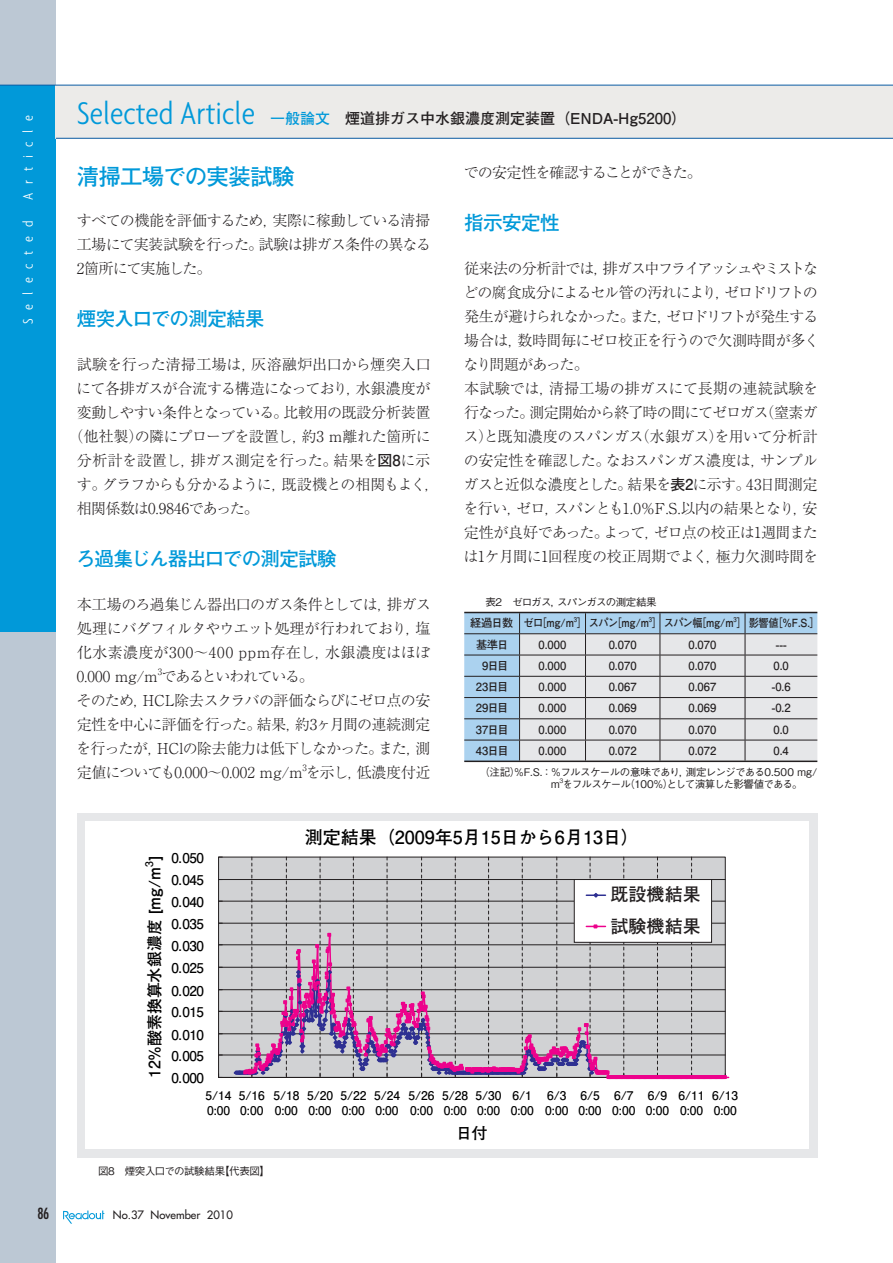
<style>
.page{position:relative;width:893px;height:1263px;background:#fff}
.page>*{position:absolute;margin:0;border:0;box-sizing:border-box;transform-origin:0 0}
.t1{font:300 condensed 33.9px "Agenda";color:#0199d9}
.t2{font:22.5px "Futo Go B101 Pro Bold 90 pv RKSJ H";letter-spacing:-.035em;color:#0199d9}
.t3{font:19.5px "Futo Go B101 Pro Bold 90 pv RKSJ H";letter-spacing:-.035em;color:#0199d9}
.t4{font:18px "Futo Go B101 Pro Bold 90 pv RKSJ H";color:#000}
.t5{font:18px/31.2px "Futo Go B101 Pro Bold 90 pv RKSJ H";color:#231f20}
.t6{font:15.75px "Futo Go B101 Pro Bold 90 pv RKSJ H";color:#000}
.t7{font:15px/24px "Ryumin Pro Light 90 pv RKSJ H";letter-spacing:-.04em;color:#231f20;text-align:justify}
.t8{font:15px "Futo Go B101 Pro Bold 90 pv RKSJ H";color:#231f20}
.t9{font:15px "Ryumin Pro Light 90 pv RKSJ H";letter-spacing:-.02em;color:#231f20}
.t10{font:15px "Ryumin Pro Light 90 pv RKSJ H";letter-spacing:-.01em;color:#231f20}
.t11{font:15px "Ryumin Pro Light 90 pv RKSJ H";letter-spacing:-.06em;color:#231f20}
.t12{font:300 condensed 15px "Agenda";letter-spacing:.58em;color:#fff}
.t13{font:condensed 15px "Futura";color:#231f20}
.t14{font:13.5px "Futo Go B101 Pro Bold 90 pv RKSJ H";letter-spacing:-.035em;color:#000}
.t15{font:12px/15px "Futo Go B101 Pro Bold 90 pv RKSJ H";color:#000}
.t16{font:11.25px "Futo Go B101 Pro Bold 90 pv RKSJ H";letter-spacing:.01em;color:#231f20}
.t17{font:11.25px "Futo Go B101 Pro Bold 90 pv RKSJ H";letter-spacing:-.055em;color:#231f20}
.t18{font:11.25px "Futura";color:#231f20}
.t19{font:10.5px/12.3px "Gothic BBB Pro Medium 90 pv RKSJ H";letter-spacing:-.06em;color:#231f20}
.t20{font:10.5px "Futo Go B101 Pro Bold 90 pv RKSJ H";color:#000}
.t21{font:8.7px "Ryumin Pro Light 90 pv RKSJ H";color:#231f20}
.t22{font:6.6px "Futo Go B101 Pro Bold 90 pv RKSJ H";color:#231f20;scale:.9 1}
.t23{font:6.15px "Gothic BBB Pro Medium 90 pv RKSJ H";color:#231f20}
.s1{color:#0199d9}
.s2{font-family:"Futo Go B101 Pro Bold 90 pv RKSJ H"}
</style>
<div class="page">
<div style="left:0;top:0;width:56px;height:1263px;background:#bcc8d4"></div>
<div style="left:0;top:85px;width:56px;height:547px;background:#0199d9"></div>
<svg style="left:63px;top:1211px;width:41px;height:13px"></svg>
<div style="left:56px;top:85px;width:836px;height:53px;background:#ecebe9"></div>
<hr style="left:0;top:85px;width:892px;height:1px;background:#0d5da5">
<hr style="left:56px;top:138px;width:836px;height:1px;background:#0d5da5">
<div style="left:77px;top:813px;width:740px;height:344px;background:#e6e7e9"></div>
<div style="left:86px;top:822px;width:722px;height:327px;background:#fff"></div>
<div style="left:218px;top:857px;width:507px;height:220px;background:#d1d2d4"></div>
<hr style="left:218px;top:1055px;width:507px;height:1px;background:#231f20">
<hr style="left:218px;top:1034px;width:507px;height:1px;background:#231f20">
<hr style="left:218px;top:1011px;width:507px;height:1px;background:#231f20">
<hr style="left:218px;top:989px;width:507px;height:1px;background:#231f20">
<hr style="left:218px;top:967px;width:507px;height:1px;background:#231f20">
<hr style="left:218px;top:945px;width:507px;height:1px;background:#231f20">
<hr style="left:218px;top:923px;width:507px;height:1px;background:#231f20">
<hr style="left:218px;top:901px;width:507px;height:1px;background:#231f20">
<hr style="left:218px;top:879px;width:507px;height:1px;background:#231f20">
<hr style="left:218px;top:1077px;width:507px;height:1px;background:#231f20">
<hr style="left:684px;top:1077px;width:44px;height:1px;background:#ed028c">
<svg style="left:232px;top:821px;width:494px;height:259px"></svg>
<svg style="left:464px;top:613px;width:55px;height:148px;background:#a8ceea"></svg>
<hr style="left:464px;top:612px;width:353px;height:1px;background:#231f20">
<hr style="left:464px;top:761px;width:353px;height:1px;background:#231f20">
<hr style="left:464px;top:633px;width:121px;height:1px;background:#231f20">
<hr style="left:464px;top:655px;width:121px;height:1px;background:#231f20">
<hr style="left:464px;top:676px;width:121px;height:1px;background:#231f20">
<hr style="left:464px;top:697px;width:121px;height:1px;background:#231f20">
<hr style="left:464px;top:719px;width:121px;height:1px;background:#231f20">
<hr style="left:464px;top:740px;width:121px;height:1px;background:#231f20">
<svg style="left:519px;top:613px;width:298px;height:148px;background:#d2d8dd"></svg>
<p class="t12" style="left:19px;top:200px;width:87px;rotate:-90deg">Article</p>
<p class="t12" style="left:19px;top:324px;width:105px;rotate:-90deg">Selected</p>
<h1 class="t1" style="left:77px;top:92px;width:179px">Selected Article</h1>
<p class="t8" style="left:270px;top:112px;width:418px"><span class="s1">一般論文</span>　煙道排ガス中水銀濃度測定装置（ENDA-Hg5200）</p>
<h2 class="t2" style="left:77px;top:168px;width:219px">清掃工場での実装試験</h2>
<p class="t7" style="left:77px;top:211px;width:356px">すべての機能を評価するため，実際に稼動している清掃工場にて実装試験を行った。試験は排ガス条件の異なる2箇所にて実施した。</p>
<h3 class="t3" style="left:77px;top:312px;width:189px">煙突入口での測定結果</h3>
<p class="t10" style="left:77px;top:359px;width:355px">試験を行った清掃工場は，灰溶融炉出口から煙突入口</p>
<p class="t7" style="left:76px;top:379px;width:355px">にて各排ガスが合流する構造になっており，水銀濃度が</p>
<p class="t7" style="left:77px;top:403px;width:355px">変動しやすい条件となっている。比較用の既設分析装置</p>
<p class="t7" style="left:69px;top:427px;width:364px">（他社製）の隣にプローブを設置し，約3 m離れた箇所に</p>
<p class="t9" style="left:77px;top:455px;width:355px">分析計を設置し，排ガス測定を行った。結果を<span class="s2">図8</span>に示</p>
<p class="t7" style="left:77px;top:475px;width:364px">す。グラフからも分かるように，既設機との相関もよく，</p>
<p class="t7" style="left:77px;top:499px;width:183px">相関係数は0.9846であった。</p>
<h3 class="t3" style="left:76px;top:552px;width:262px">ろ過集じん器出口での測定試験</h3>
<p class="t7" style="left:77px;top:595px;width:356px">本工場のろ過集じん器出口のガス条件としては，排ガス処理にバグフィルタやウエット処理が行われており，塩化水素濃度が300～400 ppm存在し，水銀濃度はほぼ0.000 mg/m であるといわれている。</p>
<p class="t11" style="left:463px;top:167px;width:240px">での安定性を確認することができた。</p>
<h3 class="t3" style="left:464px;top:216px;width:97px">指示安定性</h3>
<p class="t7" style="left:463px;top:259px;width:357px;text-align:left">従来法の分析計では，排ガス中フライアッシュやミストなどの腐食成分によるセル管の汚れにより，ゼロドリフトの発生が避けられなかった。また，ゼロドリフトが発生する場合は，数時間毎にゼロ校正を行うので欠測時間が多くなり問題があった。<br>本試験では，清掃工場の排ガスにて長期の連続試験を行なった。測定開始から終了時の間にてゼロガス（窒素ガス）と既知濃度のスパンガス（水銀ガス）を用いて分析計の安定性を確認した。なおスパンガス濃度は，サンプルガスと近似な濃度とした。結果を<span class="s2">表2</span>に示す。43日間測定を行い，ゼロ，スパンとも1.0％F.S.以内の結果となり，安定性が良好であった。よって，ゼロ点の校正は1週間または1ケ月間に1回程度の校正周期でよく，極力欠測時間を</p>
<p class="t19" style="left:485px;top:598px;width:173px">表2　ゼロガス，スパンガスの測定結果</p>
<p class="t17" style="left:470px;top:619px;width:351px">経過日数 ゼロ［mg/m ］スパン［mg/m ］スパン幅［mg/m ］影響値［％F.S.］</p>
<p class="t22" style="left:574px;top:617px;width:5px">3</p>
<p class="t22" style="left:649px;top:617px;width:5px">3</p>
<p class="t22" style="left:733px;top:617px;width:5px">3</p>
<p class="t16" style="left:476px;top:640px;width:34px">基準日</p>
<p class="t16" style="left:538px;top:640px;width:29px">0.000</p>
<p class="t16" style="left:608px;top:640px;width:30px">0.070</p>
<p class="t16" style="left:688px;top:640px;width:30px">0.070</p>
<p class="t16" style="left:775px;top:640px;width:13px">---</p>
<p class="t16" style="left:482px;top:661px;width:28px">9日目</p>
<p class="t16" style="left:538px;top:661px;width:29px">0.000</p>
<p class="t16" style="left:608px;top:661px;width:30px">0.070</p>
<p class="t16" style="left:688px;top:661px;width:30px">0.070</p>
<p class="t16" style="left:773px;top:661px;width:17px">0.0</p>
<p class="t16" style="left:476px;top:683px;width:34px">23日目</p>
<p class="t16" style="left:538px;top:683px;width:29px">0.000</p>
<p class="t16" style="left:608px;top:683px;width:30px">0.067</p>
<p class="t16" style="left:688px;top:683px;width:30px">0.067</p>
<p class="t16" style="left:771px;top:683px;width:20px">-0.6</p>
<p class="t16" style="left:476px;top:704px;width:34px">29日目</p>
<p class="t16" style="left:538px;top:704px;width:29px">0.000</p>
<p class="t16" style="left:608px;top:704px;width:29px">0.069</p>
<p class="t16" style="left:688px;top:704px;width:29px">0.069</p>
<p class="t16" style="left:771px;top:704px;width:20px">-0.2</p>
<p class="t16" style="left:476px;top:725px;width:34px">37日目</p>
<p class="t16" style="left:538px;top:725px;width:29px">0.000</p>
<p class="t16" style="left:608px;top:725px;width:30px">0.070</p>
<p class="t16" style="left:688px;top:725px;width:30px">0.070</p>
<p class="t16" style="left:773px;top:725px;width:17px">0.0</p>
<p class="t16" style="left:476px;top:747px;width:34px">43日目</p>
<p class="t16" style="left:538px;top:747px;width:29px">0.000</p>
<p class="t16" style="left:608px;top:747px;width:30px">0.072</p>
<p class="t16" style="left:688px;top:747px;width:30px">0.072</p>
<p class="t16" style="left:773px;top:747px;width:17px">0.4</p>
<p class="t19" style="left:551px;top:767px;width:268px;text-indent:-72px">（注記）％F.S.： ％フルスケールの意味であり，測定レンジである0.500 mg/ m をフルスケール（100％）として演算した影響値である。</p>
<p class="t21" style="left:158px;top:668px;width:6px">3</p>
<p class="t7" style="left:76px;top:691px;width:356px">そのため，HCL除去スクラバの評価ならびにゼロ点の安定性を中心に評価を行った。結果，約3ヶ月間の連続測定を行ったが，HClの除去能力は低下しなかった。また，測定値についても0.000～0.002 mg/m を示し，低濃度付近</p>
<p class="t21" style="left:302px;top:764px;width:6px">3</p>
<p class="t23" style="left:559px;top:778px;width:5px">3</p>
<p class="t6" style="left:149px;top:1078px;width:223px;rotate:-90deg">12%酸素換算水銀濃度 [mg/m ]</p>
<p class="t20" style="left:145px;top:867px;width:7px;rotate:-90deg">3</p>
<p class="t14" style="left:171px;top:853px;width:34px">0.050</p>
<p class="t14" style="left:171px;top:875px;width:34px">0.045</p>
<p class="t14" style="left:171px;top:897px;width:34px">0.040</p>
<p class="t14" style="left:171px;top:919px;width:34px">0.035</p>
<p class="t14" style="left:171px;top:941px;width:34px">0.030</p>
<p class="t14" style="left:171px;top:963px;width:34px">0.025</p>
<p class="t14" style="left:171px;top:985px;width:34px">0.020</p>
<p class="t14" style="left:171px;top:1007px;width:34px">0.015</p>
<p class="t14" style="left:171px;top:1029px;width:34px">0.010</p>
<p class="t14" style="left:171px;top:1051px;width:34px">0.005</p>
<p class="t14" style="left:171px;top:1073px;width:34px">0.000</p>
<p class="t4" style="left:305px;top:831px;width:336px">測定結果（2009年5月15日から6月13日）</p>
<p class="t5" style="left:610px;top:882px;width:92px">既設機結果試験機結果</p>
<p class="t15" style="left:205px;top:1090px;width:28px">5/14<br>0:00</p>
<p class="t15" style="left:239px;top:1090px;width:28px">5/16<br>0:00</p>
<p class="t15" style="left:273px;top:1090px;width:28px">5/18<br>0:00</p>
<p class="t15" style="left:307px;top:1090px;width:28px">5/20<br>0:00</p>
<p class="t15" style="left:340px;top:1090px;width:28px">5/22<br>0:00</p>
<p class="t15" style="left:374px;top:1090px;width:28px">5/24<br>0:00</p>
<p class="t15" style="left:408px;top:1090px;width:28px">5/26<br>0:00</p>
<p class="t15" style="left:442px;top:1090px;width:28px">5/28<br>0:00</p>
<p class="t15" style="left:475px;top:1090px;width:28px">5/30<br>0:00</p>
<p class="t15" style="left:510px;top:1090px;width:25px">6/1<br>0:00</p>
<p class="t15" style="left:545px;top:1090px;width:25px">6/3<br>0:00</p>
<p class="t15" style="left:578px;top:1090px;width:25px">6/5<br>0:00</p>
<p class="t15" style="left:612px;top:1090px;width:25px">6/7<br>0:00</p>
<p class="t15" style="left:646px;top:1090px;width:25px">6/9<br>0:00</p>
<p class="t15" style="left:678px;top:1090px;width:28px">6/11<br>0:00</p>
<p class="t15" style="left:712px;top:1090px;width:28px">6/13<br>0:00</p>
<p class="t6" style="left:456px;top:1128px;width:33px">日付</p>
<p class="t19" style="left:98px;top:1166px;width:173px">図8　煙突入口での試験結果【代表図】</p>
<p class="t13" style="left:37px;top:1207px;width:14px">86</p>
<p class="t18" style="left:113px;top:1209px;width:121px">No.37 November 2010</p>
</div>
